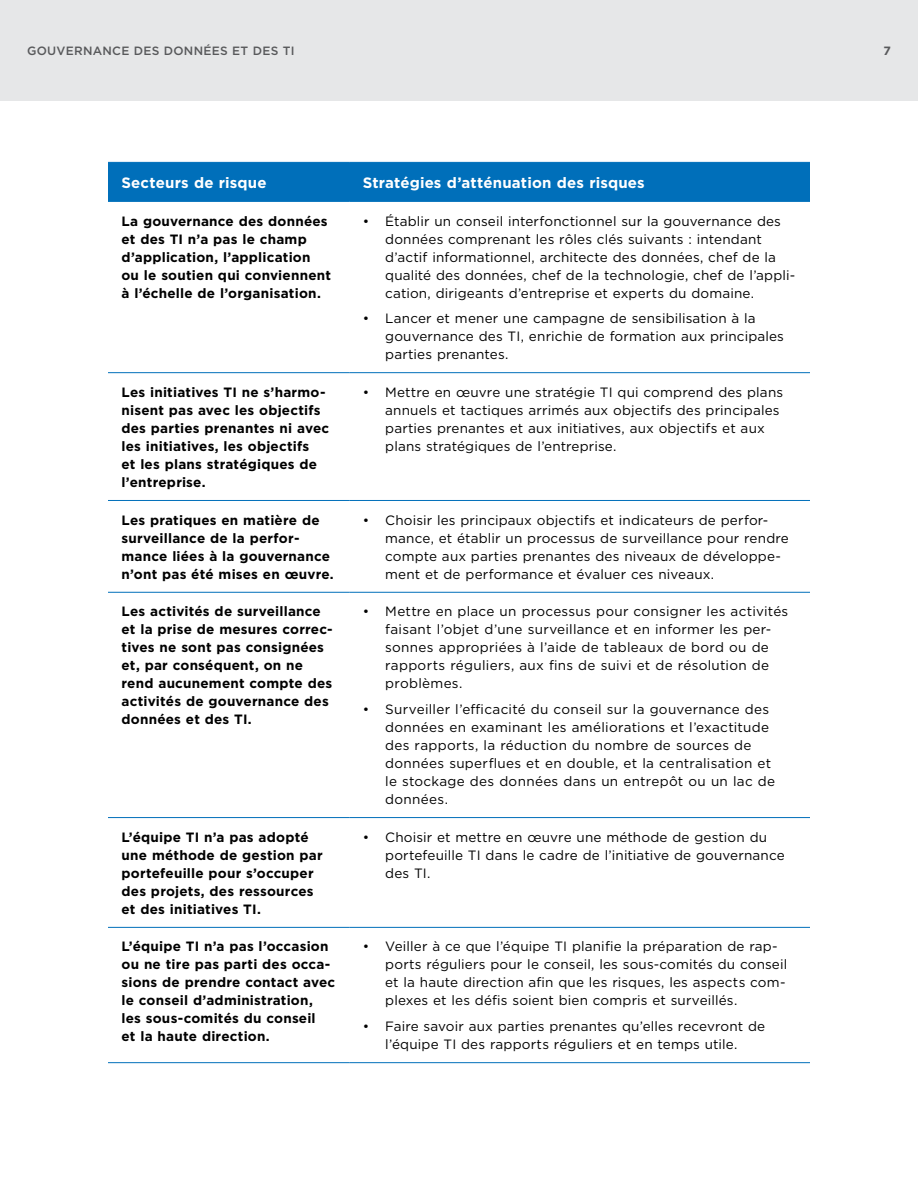
<style>
.page{position:relative;width:918px;height:1188px;background:#fff}
.page>*{position:absolute;margin:0;border:0;box-sizing:border-box;transform-origin:0 0}
.t1{font:700 15px "Gotham";letter-spacing:.01em;color:#fff}
.t2{font:13.5px/18px "Gotham";letter-spacing:.015em;color:#000}
.t3{font:700 13.5px/18px "Gotham";letter-spacing:.015em;color:#000}
.t4{font:500 12px "Gotham";letter-spacing:.025em;color:#58595b}
.t5{font:700 12px "Gotham";color:#58595b}
</style>
<div class="page">
<div style="left:0;top:0;width:918px;height:101px;background:#e6e7e8"></div>
<div style="left:108px;top:163px;width:702px;height:38px;background:#006fba"></div>
<hr style="left:108px;top:372px;width:241px;height:1px;background:#006fba">
<hr style="left:349px;top:372px;width:461px;height:1px;background:#006fba">
<hr style="left:108px;top:500px;width:241px;height:1px;background:#006fba">
<hr style="left:349px;top:500px;width:461px;height:1px;background:#006fba">
<hr style="left:108px;top:592px;width:241px;height:1px;background:#006fba">
<hr style="left:349px;top:592px;width:461px;height:1px;background:#006fba">
<hr style="left:108px;top:817px;width:241px;height:1px;background:#006fba">
<hr style="left:349px;top:817px;width:461px;height:1px;background:#006fba">
<hr style="left:108px;top:927px;width:241px;height:1px;background:#006fba">
<hr style="left:349px;top:927px;width:461px;height:1px;background:#006fba">
<hr style="left:108px;top:1062px;width:241px;height:1px;background:#006fba">
<hr style="left:349px;top:1062px;width:461px;height:1px;background:#006fba">
<hr style="left:108px;top:162px;width:241px;height:1px;background:#006fba">
<hr style="left:349px;top:162px;width:461px;height:1px;background:#006fba">
<hr style="left:108px;top:201px;width:241px;height:1px;background:#006fba">
<hr style="left:349px;top:201px;width:461px;height:1px;background:#006fba">
<p class="t4" style="left:27px;top:43px;width:269px">GOUVERNANCE DES DONNÉES ET DES TI</p>
<p class="t5" style="left:884px;top:43px;width:9px">7</p>
<p class="t1" style="left:122px;top:173px;width:147px">Secteurs de risque</p>
<p class="t1" style="left:363px;top:173px;width:284px">Stratégies d’atténuation des risques</p>
<p class="t3" style="left:122px;top:212px;width:211px">La gouvernance des données et des TI n’a pas le champ d’application, l’application ou le soutien qui conviennent à l’échelle de l’organisation.</p>
<p class="t2" style="left:385px;top:212px;width:412px;text-indent:-23px">• Établir un conseil interfonctionnel sur la gouvernance des données comprenant les rôles clés suivants : intendant d’actif informationnel, architecte des données, chef de la qualité des données, chef de la technologie, chef de l’appli&shy;cation, dirigeants d’entreprise et experts du domaine.</p>
<p class="t2" style="left:385px;top:309px;width:400px;text-indent:-23px">• Lancer et mener une campagne de sensibilisation à la gouvernance des TI, enrichie de formation aux principales parties prenantes.</p>
<p class="t3" style="left:122px;top:383px;width:209px">Les initiatives TI ne s’harmo&shy;nisent pas avec les objectifs des parties prenantes ni avec les initiatives, les objectifs<br>et les plans stratégiques de l’entreprise.</p>
<p class="t2" style="left:385px;top:383px;width:399px;text-indent:-23px">• Mettre en œuvre une stratégie TI qui comprend des plans annuels et tactiques arrimés aux objectifs des principales parties prenantes et aux initiatives, aux objectifs et aux plans stratégiques de l’entreprise.</p>
<p class="t3" style="left:122px;top:511px;width:214px">Les pratiques en matière de surveillance de la perfor&shy;mance liées à la gouvernance n’ont pas été mises en œuvre.</p>
<p class="t2" style="left:385px;top:511px;width:405px;text-indent:-23px">• Choisir les principaux objectifs et indicateurs de perfor&shy;mance, et établir un processus de surveillance pour rendre compte aux parties prenantes des niveaux de développe&shy;ment et de performance et évaluer ces niveaux.</p>
<p class="t3" style="left:122px;top:603px;width:213px">Les activités de surveillance et la prise de mesures correc&shy;tives ne sont pas consignées et, par conséquent, on ne rend aucunement compte des activités de gouvernance des données et des TI.</p>
<p class="t2" style="left:385px;top:602px;width:405px;text-indent:-23px">• Mettre en place un processus pour consigner les activités faisant l’objet d’une surveillance et en informer les per&shy;sonnes appropriées à l’aide de tableaux de bord ou de rapports réguliers, aux fins de suivi et de résolution de problèmes.</p>
<p class="t2" style="left:385px;top:700px;width:391px;text-indent:-23px">• Surveiller l’efficacité du conseil sur la gouvernance des données en examinant les améliorations et l’exactitude des rapports, la réduction du nombre de sources de données superflues et en double, et la centralisation et le stockage des données dans un entrepôt ou un lac de données.</p>
<p class="t3" style="left:122px;top:828px;width:203px">L’équipe TI n’a pas adopté une méthode de gestion par portefeuille pour s’occuper des projets, des ressources et des initiatives TI.</p>
<p class="t2" style="left:385px;top:828px;width:401px;text-indent:-23px">• Choisir et mettre en œuvre une méthode de gestion du portefeuille TI dans le cadre de l’initiative de gouvernance des TI.</p>
<p class="t3" style="left:122px;top:938px;width:215px">L’équipe TI n’a pas l’occasion ou ne tire pas parti des occa&shy;sions de prendre contact avec le conseil d’administration, les sous-comités du conseil<br>et la haute direction.</p>
<p class="t2" style="left:385px;top:937px;width:404px;text-indent:-23px">• Veiller à ce que l’équipe TI planifie la préparation de rap&shy;ports réguliers pour le conseil, les sous-comités du conseil et la haute direction afin que les risques, les aspects com&shy;plexes et les défis soient bien compris et surveillés.</p>
<p class="t2" style="left:363px;top:1017px;width:404px;text-align:center">• Faire savoir aux parties prenantes qu’elles recevront de l’équipe TI des rapports réguliers et en temps utile.</p>
</div>
